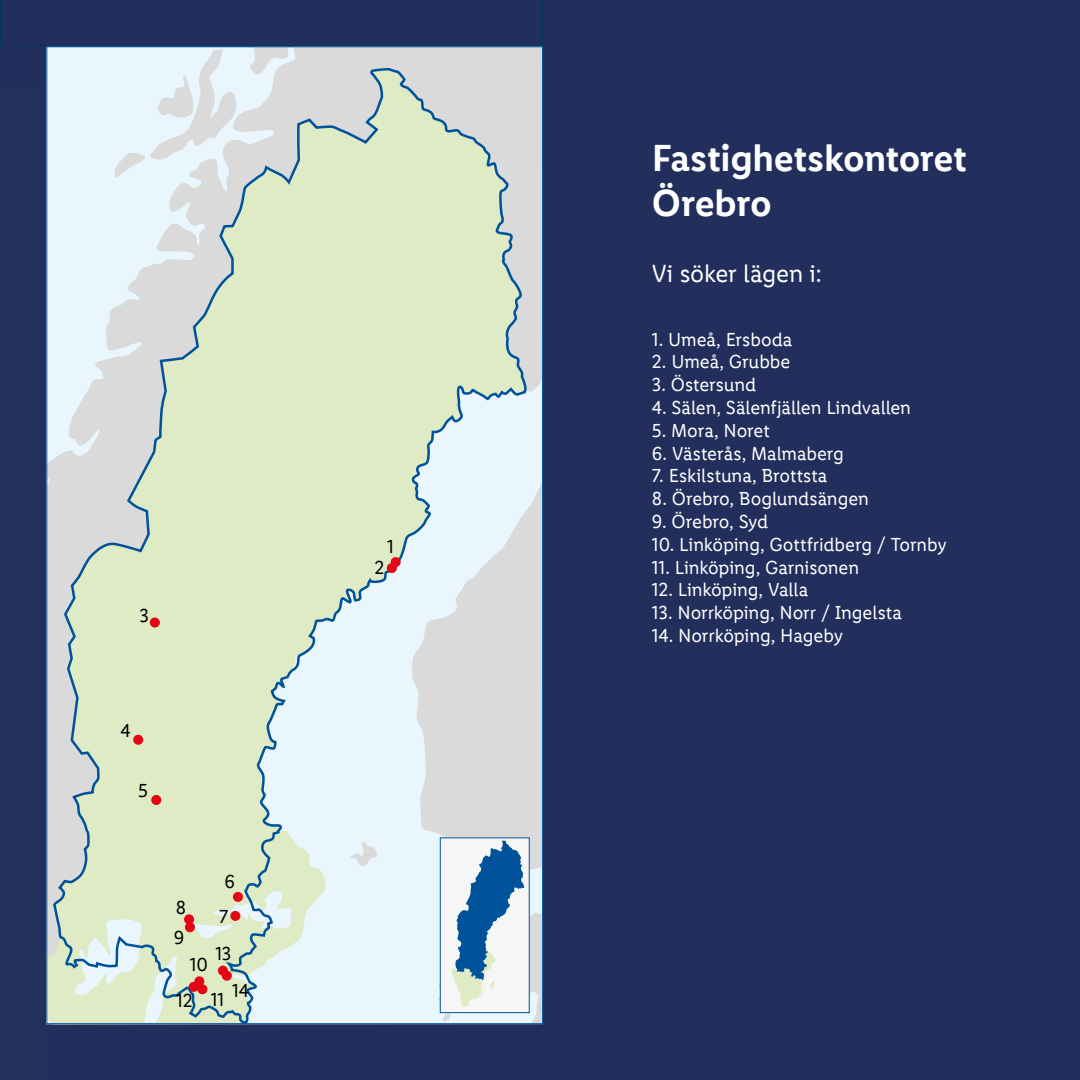
<style>
.page{position:relative;width:1080px;height:1080px;background:#222f5c}
.page>*{position:absolute;margin:0;border:0;box-sizing:border-box;transform-origin:0 0}
.t1{font:600 38px/45.6px "Lidl Font Pro";letter-spacing:-.01em;color:#fff}
.t2{font:25px "Lidl Font Pro";letter-spacing:-.01em;color:#fff}
.t3{font:19px "Lidl Font Pro";letter-spacing:-.005em;color:#fff}
.t4{font:19px/34.3px "Lidl Font Pro";letter-spacing:-.01em;color:#000}
</style>
<div class="page">
<svg style="left:48px;top:179px;width:493px;height:777px;background:#dde0e2"></svg>
<svg style="left:53px;top:179px;width:474px;height:846px;background:#dce7d7"></svg>
<svg style="left:0;top:0;width:543px;height:179px"></svg>
<div style="left:150px;top:618px;width:10px;height:10px;background:#e30613;border-radius:50%"></div>
<div style="left:387px;top:563px;width:10px;height:10px;background:#e30613;border-radius:50%"></div>
<div style="left:391px;top:557px;width:10px;height:10px;background:#e30613;border-radius:50%"></div>
<div style="left:151px;top:795px;width:10px;height:10px;background:#e30613;border-radius:50%"></div>
<div style="left:184px;top:914px;width:10px;height:10px;background:#e30613;border-radius:50%"></div>
<div style="left:185px;top:922px;width:10px;height:10px;background:#e30613;border-radius:50%"></div>
<div style="left:233px;top:892px;width:10px;height:10px;background:#e30613;border-radius:50%"></div>
<div style="left:230px;top:911px;width:10px;height:10px;background:#e30613;border-radius:50%"></div>
<div style="left:218px;top:966px;width:10px;height:10px;background:#e30613;border-radius:50%"></div>
<div style="left:222px;top:971px;width:10px;height:10px;background:#e30613;border-radius:50%"></div>
<div style="left:194px;top:976px;width:10px;height:10px;background:#e30613;border-radius:50%"></div>
<div style="left:197px;top:984px;width:10px;height:10px;background:#e30613;border-radius:50%"></div>
<div style="left:133px;top:735px;width:10px;height:10px;background:#e30613;border-radius:50%"></div>
<div style="left:189px;top:982px;width:10px;height:10px;background:#e30613;border-radius:50%"></div>
<svg style="left:437px;top:840px;width:106px;height:184px;background:#b1c9da"></svg>
<div style="left:0;top:84px;width:45px;height:996px;background:#22305c"></div>
<p class="t4" style="left:139px;top:598px;width:11px">3</p>
<p class="t4" style="left:120px;top:714px;width:12px">4</p>
<p class="t4" style="left:138px;top:774px;width:11px">5</p>
<p class="t4" style="left:174px;top:893px;width:14px;line-height:30.4px">8<br>9</p>
<p class="t4" style="left:190px;top:948px;width:20px">10</p>
<p class="t4" style="left:219px;top:865px;width:17px">6<br>7</p>
<p class="t4" style="left:215px;top:937px;width:18px">13</p>
<p class="t4" style="left:176px;top:984px;width:18px">12</p>
<p class="t4" style="left:211px;top:982px;width:15px">11</p>
<p class="t4" style="left:232px;top:973px;width:19px">14</p>
<p class="t4" style="left:387px;top:530px;width:8px">1</p>
<p class="t4" style="left:375px;top:550px;width:11px">2</p>
<h1 class="t1" style="left:652px;top:136px;width:317px">Fastighetskontoret<br>Örebro</h1>
<h2 class="t2" style="left:652px;top:259px;width:171px">Vi söker lägen i:</h2>
<p class="t3" style="left:652px;top:329px;width:142px">1. Umeå, Ersboda</p>
<p class="t3" style="left:652px;top:351px;width:140px">2. Umeå, Grubbe</p>
<p class="t3" style="left:652px;top:374px;width:106px">3. Östersund</p>
<p class="t3" style="left:652px;top:397px;width:261px">4. Sälen, Sälenfjällen Lindvallen</p>
<p class="t3" style="left:652px;top:420px;width:119px">5. Mora, Noret</p>
<p class="t3" style="left:652px;top:443px;width:194px">6. Västerås, Malmaberg</p>
<p class="t3" style="left:652px;top:465px;width:177px">7. Eskilstuna, Brottsta</p>
<p class="t3" style="left:652px;top:488px;width:219px">8. Örebro, Boglundsängen</p>
<p class="t3" style="left:652px;top:511px;width:118px">9. Örebro, Syd</p>
<p class="t3" style="left:652px;top:534px;width:296px">10. Linköping, Gottfridberg / Tornby</p>
<p class="t3" style="left:652px;top:557px;width:209px">11. Linköping, Garnisonen</p>
<p class="t3" style="left:652px;top:579px;width:158px">12. Linköping, Valla</p>
<p class="t3" style="left:652px;top:602px;width:252px">13. Norrköping, Norr / Ingelsta</p>
<p class="t3" style="left:652px;top:625px;width:193px">14. Norrköping, Hageby</p>
</div>
